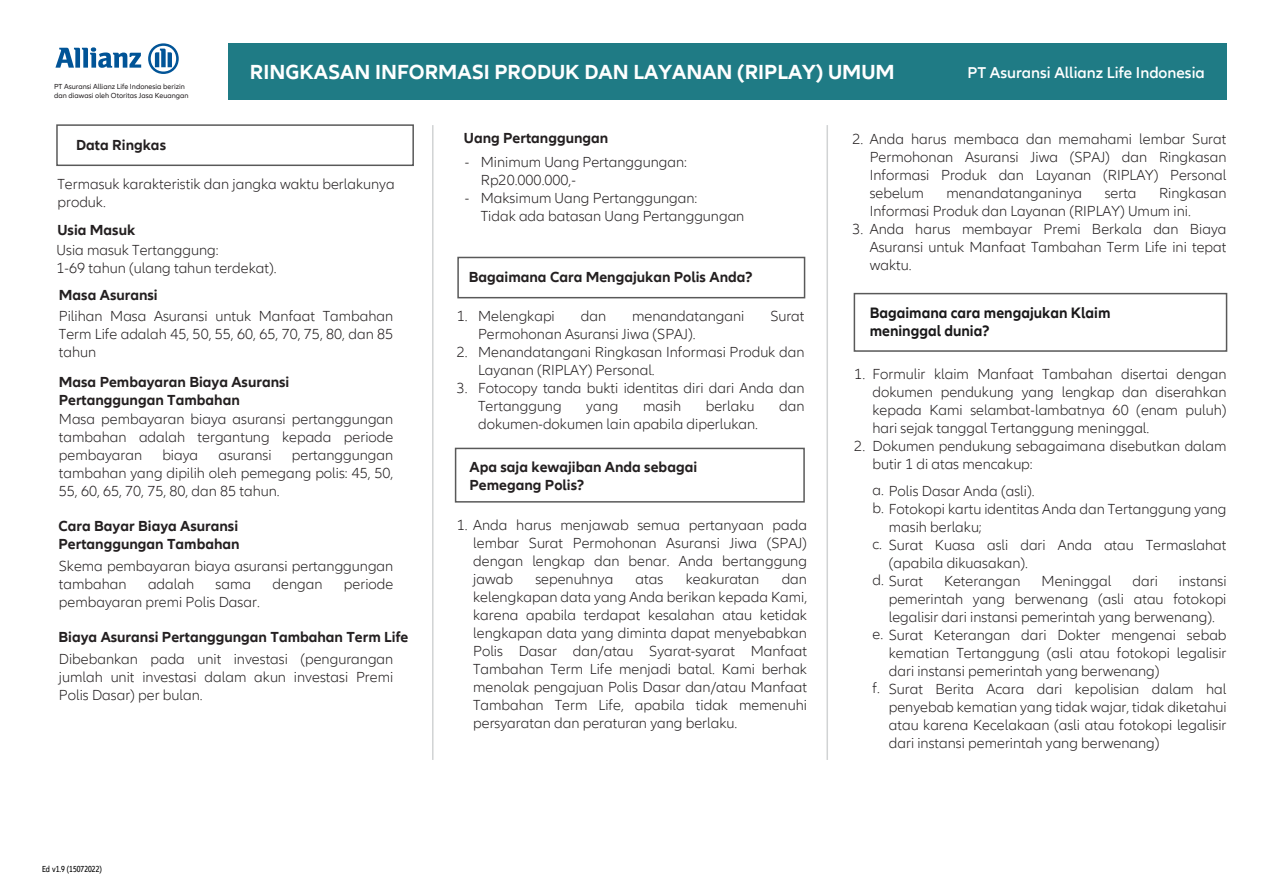
<style>
.page{position:relative;width:1263px;height:893px;background:#fff}
.page>*{position:absolute;margin:0;border:0;box-sizing:border-box;transform-origin:0 0}
.t1{font:700 21px "Allianz Neo";color:#fff}
.t2{font:600 16.2px "Allianz Neo";color:#fff}
.t3{font:700 15.6px/18px "Allianz Neo";color:#191819}
.t4{font:300 15px/18px "Allianz Neo";color:#231f20}
.t5{font:700 15px/18px "Allianz Neo";color:#231f20}
.t6{font:condensed 9px "Allianz Neo";color:#000}
.t7{font:7.5px/9px "Allianz Neo";color:#231f20}
</style>
<div class="page">
<hr style="left:826px;top:125px;width:2px;height:635px;background:#d1d3d4">
<hr style="left:432px;top:125px;width:1px;height:635px;background:#d1d3d4">
<div style="left:854px;top:293px;width:373px;height:59px;border:2px solid #595959"></div>
<div style="left:455px;top:448px;width:350px;height:55px;border:2px solid #595959"></div>
<div style="left:457px;top:257px;width:348px;height:41px;border:2px solid #595959"></div>
<div style="left:56px;top:124px;width:358px;height:42px;border:2px solid #595959"></div>
<div style="left:228px;top:43px;width:998px;height:56px;background:#1f7b85"></div>
<svg style="left:55px;top:47px;width:86px;height:21px"></svg>
<svg style="left:148px;top:43px;width:31px;height:31px"></svg>
<p class="t7" style="left:54px;top:82px;width:136px">PT Asuransi Allianz Life Indonesia berizin dan diawasi oleh Otoritas Jasa Keuangan</p>
<h1 class="t1" style="left:250px;top:60px;width:646px">RINGKASAN INFORMASI PRODUK DAN LAYANAN (RIPLAY) UMUM</h1>
<p class="t2" style="left:967px;top:63px;width:239px">PT Asuransi Allianz Life Indonesia</p>
<p class="t5" style="left:76px;top:136px;width:91px">Data Ringkas</p>
<p class="t4" style="left:57px;top:175px;width:339px">Termasuk karakteristik dan jangka waktu berlakunya produk.</p>
<p class="t5" style="left:57px;top:221px;width:79px">Usia Masuk</p>
<p class="t4" style="left:57px;top:241px;width:221px">Usia masuk Tertanggung:<br>1-69 tahun (ulang tahun terdekat).</p>
<p class="t5" style="left:59px;top:287px;width:100px">Masa Asuransi</p>
<p class="t4" style="left:59px;top:308px;width:336px;text-align:justify">Pilihan Masa Asuransi untuk Manfaat Tambahan Term Life adalah 45, 50, 55, 60, 65, 70, 75, 80, dan 85 tahun</p>
<p class="t5" style="left:59px;top:373px;width:232px">Masa Pembayaran Biaya Asuransi<br>Pertanggungan Tambahan</p>
<p class="t4" style="left:59px;top:410px;width:336px;text-align:justify">Masa pembayaran biaya asuransi pertanggungan tambahan adalah tergantung kepada periode pembayaran</p>
<p class="t4" style="left:162px;top:446px;width:37px">biaya</p>
<p class="t4" style="left:218px;top:446px;width:55px">asuransi</p>
<p class="t4" style="left:59px;top:446px;width:336px;text-align:justify;text-indent:233px">pertanggungan tambahan yang dipilih oleh pemegang polis: 45, 50, 55, 60, 65, 70, 75, 80, dan 85 tahun.</p>
<p class="t5" style="left:59px;top:518px;width:183px">Cara Bayar Biaya Asuransi<br>Pertanggungan Tambahan</p>
<p class="t4" style="left:59px;top:557px;width:336px">Skema pembayaran biaya asuransi pertanggungan tambahan</p>
<p class="t4" style="left:148px;top:575px;width:48px">adalah</p>
<p class="t4" style="left:216px;top:575px;width:37px">sama</p>
<p class="t4" style="left:273px;top:575px;width:51px">dengan</p>
<p class="t4" style="left:344px;top:575px;width:51px">periode</p>
<p class="t4" style="left:59px;top:593px;width:202px">pembayaran premi Polis Dasar.</p>
<p class="t5" style="left:59px;top:628px;width:351px">Biaya Asuransi Pertanggungan Tambahan Term Life</p>
<p class="t4" style="left:59px;top:650px;width:336px;text-align:justify">Dibebankan pada unit investasi (pengurangan jumlah unit investasi dalam akun investasi Premi Polis Dasar) per bulan.</p>
<p class="t6" style="left:42px;top:863px;width:61px">Ed v1.9 (15072022)</p>
<p class="t5" style="left:464px;top:129px;width:146px">Uang Pertanggungan</p>
<p class="t4" style="left:465px;top:153px;width:6px">-</p>
<p class="t4" style="left:465px;top:189px;width:6px">-</p>
<p class="t4" style="left:481px;top:153px;width:265px">Minimum Uang Pertanggungan:<br>Rp20.000.000,-<br>Maksimum Uang Pertanggungan:<br>Tidak ada batasan Uang Pertanggungan</p>
<p class="t5" style="left:469px;top:268px;width:285px">Bagaimana Cara Mengajukan Polis Anda?</p>
<p class="t4" style="left:457px;top:308px;width:12px">1.</p>
<p class="t4" style="left:457px;top:344px;width:12px">2.</p>
<p class="t4" style="left:457px;top:380px;width:12px">3.</p>
<p class="t4" style="left:478px;top:307px;width:78px">Melengkapi</p>
<p class="t4" style="left:581px;top:307px;width:27px">dan</p>
<p class="t4" style="left:632px;top:307px;width:114px">menandatangani</p>
<p class="t4" style="left:770px;top:307px;width:36px">Surat</p>
<p class="t4" style="left:478px;top:325px;width:328px">Permohonan Asuransi Jiwa (SPAJ).<br>Menandatangani Ringkasan Informasi Produk dan Layanan (RIPLAY) Personal.<br>Fotocopy tanda bukti identitas diri dari Anda dan Tertanggung</p>
<p class="t4" style="left:586px;top:397px;width:34px">yang</p>
<p class="t4" style="left:643px;top:397px;width:40px">masih</p>
<p class="t4" style="left:706px;top:397px;width:50px">berlaku</p>
<p class="t4" style="left:779px;top:397px;width:27px">dan</p>
<p class="t4" style="left:478px;top:415px;width:281px">dokumen-dokumen lain apabila diperlukan.</p>
<p class="t5" style="left:470px;top:458px;width:229px">Apa saja kewajiban Anda sebagai<br>Pemegang Polis?</p>
<p class="t4" style="left:457px;top:516px;width:352px">1. Anda harus menjawab semua pertanyaan pada</p>
<p class="t4" style="left:473px;top:534px;width:335px;text-align:justify">lembar Surat Permohonan Asuransi Jiwa (SPAJ) dengan lengkap dan benar. Anda bertanggung jawab</p>
<p class="t4" style="left:473px;top:570px;width:335px;text-align:justify;text-indent:308px">dan kelengkapan data yang Anda berikan kepada Kami, karena apabila terdapat kesalahan atau ketidak lengkapan data yang diminta dapat menyebabkan Polis Dasar dan/atau Syarat-syarat Manfaat Tambahan Term Life menjadi batal. Kami berhak menolak pengajuan Polis Dasar dan/atau Manfaat Tambahan Term Life, apabila tidak memenuhi persyaratan dan peraturan yang berlaku.</p>
<p class="t4" style="left:535px;top:570px;width:79px">sepenuhnya</p>
<p class="t4" style="left:636px;top:570px;width:29px">atas</p>
<p class="t4" style="left:686px;top:570px;width:75px">keakuratan</p>
<p class="t4" style="left:852px;top:131px;width:376px">2. Anda harus membaca dan memahami lembar Surat</p>
<p class="t4" style="left:870px;top:149px;width:358px;text-align:justify">Permohonan Asuransi Jiwa (SPAJ) dan Ringkasan Informasi Produk dan Layanan (RIPLAY) Personal sebelum</p>
<p class="t4" style="left:870px;top:185px;width:358px;text-indent:289px">Ringkasan<br>Informasi Produk dan Layanan (RIPLAY) Umum ini.</p>
<p class="t4" style="left:870px;top:239px;width:358px">Asuransi untuk Manfaat Tambahan Term Life ini tepat waktu.</p>
<p class="t4" style="left:946px;top:185px;width:137px">menandatanganinya</p>
<p class="t4" style="left:1105px;top:185px;width:33px">serta</p>
<p class="t4" style="left:852px;top:221px;width:376px">3. Anda harus membayar Premi Berkala dan Biaya</p>
<p class="t3" style="left:870px;top:304px;width:242px">Bagaimana cara mengajukan Klaim meninggal dunia?</p>
<p class="t4" style="left:854px;top:365px;width:12px">1.</p>
<p class="t4" style="left:854px;top:437px;width:12px">2.</p>
<p class="t4" style="left:872px;top:365px;width:356px">Formulir klaim Manfaat Tambahan disertai dengan dokumen pendukung yang lengkap dan diserahkan kepada Kami selambat-lambatnya 60 (enam puluh) hari sejak tanggal Tertanggung meninggal.<br>Dokumen pendukung sebagaimana disebutkan dalam butir 1 di atas mencakup:</p>
<p class="t4" style="left:872px;top:482px;width:356px">a. Polis Dasar Anda (asli).<br>b. Fotokopi kartu identitas Anda dan Tertanggung yang</p>
<p class="t4" style="left:872px;top:536px;width:355px">c. Surat Kuasa asli dari Anda atau Termaslahat</p>
<p class="t4" style="left:872px;top:572px;width:52px">d. Surat</p>
<p class="t4" style="left:889px;top:518px;width:95px">masih berlaku;</p>
<p class="t4" style="left:944px;top:554px;width:85px;text-indent:-55px">(apabila dikuasakan).<br>Keterangan</p>
<p class="t4" style="left:1041px;top:572px;width:71px">Meninggal</p>
<p class="t4" style="left:1132px;top:572px;width:27px">dari</p>
<p class="t4" style="left:889px;top:572px;width:339px;text-align:justify;text-indent:290px">instansi pemerintah yang berwenang (asli atau fotokopi legalisir dari instansi pemerintah yang berwenang).</p>
<p class="t4" style="left:889px;top:644px;width:339px">kematian Tertanggung (asli atau fotokopi legalisir dari instansi pemerintah yang berwenang)<br>Surat Berita Acara dari kepolisian dalam hal penyebab kematian yang tidak wajar, tidak diketahui atau karena Kecelakaan (asli atau fotokopi legalisir dari instansi pemerintah yang berwenang)</p>
<p class="t4" style="left:872px;top:626px;width:356px">e. Surat Keterangan dari Dokter mengenai sebab</p>
<p class="t4" style="left:872px;top:680px;width:9px">f.</p>
</div>
